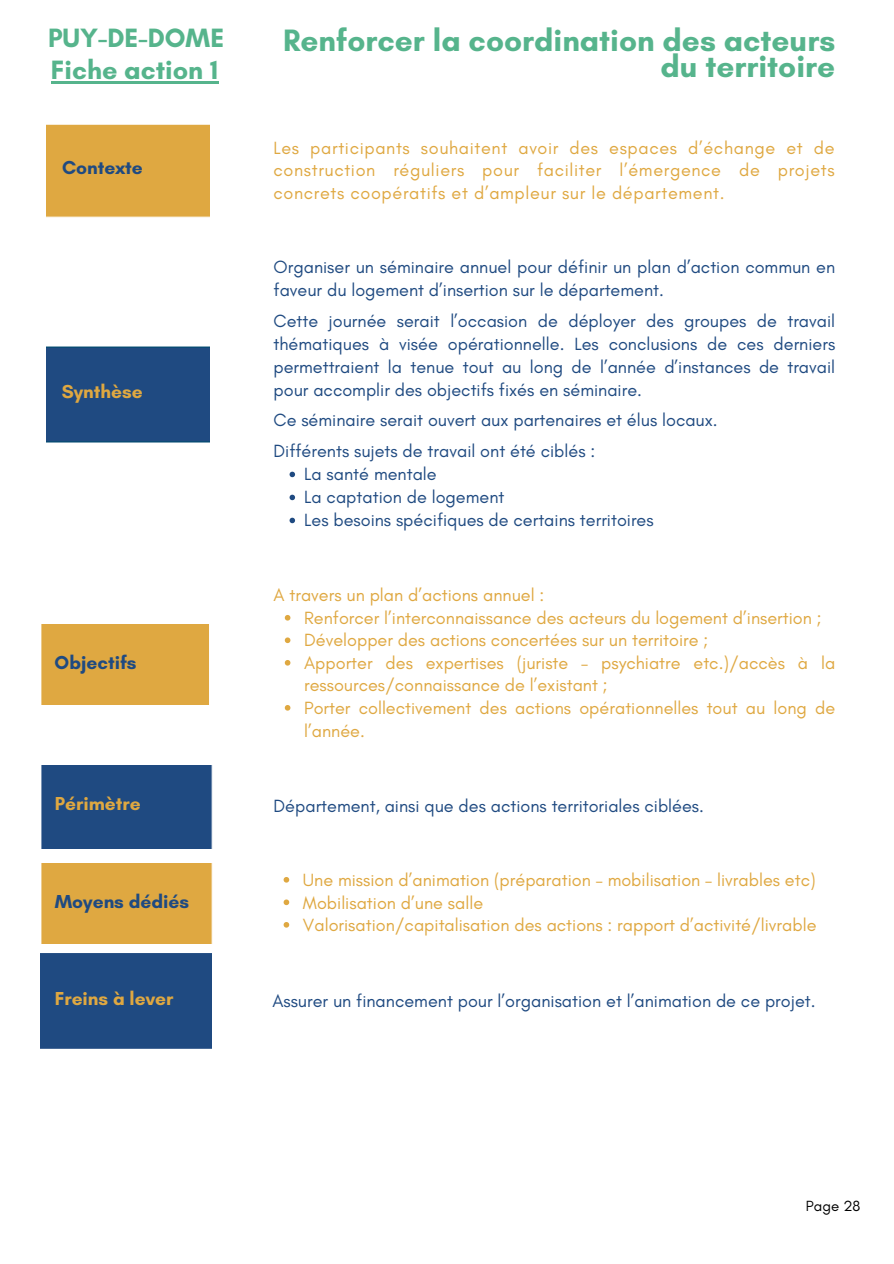
<style>
.page{position:relative;width:894px;height:1264px;background:#fff}
.page>*{position:absolute;margin:0;border:0;box-sizing:border-box;transform-origin:0 0}
.t1{font:700 31.5px/25.8px "Glacial Indifference";color:#56b48c;text-align:right}
.t2{font:700 27px "Glacial Indifference";color:#56b48c}
.t3{font:700 19.05px "Glacial Indifference";color:#1f4a81}
.t4{font:700 19.05px "Glacial Indifference";color:#dfa841}
.t5{font:18px/23px "Glacial Indifference";color:#1f4a81}
.t6{font:18px/22.5px "Glacial Indifference";color:#dfa841}
.t7{font:15px "Glacial Indifference";color:#000}
</style>
<div class="page">
<hr style="left:51px;top:81px;width:167px;height:2px;background:#56b48c">
<svg style="left:289px;top:471px;width:6px;height:6px"></svg>
<svg style="left:289px;top:494px;width:6px;height:6px"></svg>
<svg style="left:289px;top:517px;width:6px;height:6px"></svg>
<svg style="left:285px;top:615px;width:5px;height:5px"></svg>
<svg style="left:285px;top:637px;width:5px;height:6px"></svg>
<svg style="left:285px;top:660px;width:5px;height:5px"></svg>
<svg style="left:285px;top:705px;width:5px;height:5px"></svg>
<svg style="left:283px;top:877px;width:6px;height:5px"></svg>
<svg style="left:283px;top:899px;width:6px;height:6px"></svg>
<svg style="left:283px;top:922px;width:6px;height:5px"></svg>
<div style="left:47px;top:124px;width:163px;height:94px;background:#dfa841"></div>
<div style="left:47px;top:346px;width:163px;height:96px;background:#1f4a81"></div>
<div style="left:41px;top:624px;width:168px;height:80px;background:#dfa841"></div>
<div style="left:41px;top:765px;width:172px;height:83px;background:#1f4a81"></div>
<div style="left:41px;top:863px;width:172px;height:80px;background:#dfa841"></div>
<div style="left:40px;top:953px;width:171px;height:96px;background:#1f4a81"></div>
<h3 class="t2" style="left:48px;top:21px;width:178px">PUY-DE-DOME</h3>
<p class="t1" style="left:283px;top:27px;width:553px">Renforcer la coordination des acteurs du territoire</p>
<h2 class="t2" style="left:51px;top:53px;width:169px">Fiche action 1</h2>
<h5 class="t3" style="left:62px;top:156px;width:82px">Contexte</h5>
<p class="t4" style="left:62px;top:380px;width:82px">Synthèse</p>
<h5 class="t3" style="left:55px;top:650px;width:83px">Objectifs</h5>
<p class="t4" style="left:55px;top:791px;width:87px">Périmètre</p>
<p class="t3" style="left:55px;top:890px;width:136px">Moyens dédiés</p>
<p class="t4" style="left:55px;top:987px;width:120px">Freins à lever</p>
<p class="t6" style="left:273px;top:136px;width:562px;text-align:justify">Les participants souhaitent avoir des espaces d’échange et de construction réguliers pour faciliter l’émergence de projets concrets coopératifs et d’ampleur sur le département.</p>
<h4 class="t5" style="left:273px;top:255px;width:563px">Organiser un séminaire annuel pour définir un plan d’action commun en faveur du logement d’insertion sur le département.</h4>
<p class="t5" style="left:273px;top:309px;width:563px;text-align:justify">Cette journée serait l’occasion de déployer des groupes de travail thématiques à visée opérationnelle. Les conclusions de ces derniers permettraient la tenue tout au long de l’année d’instances de travail pour accomplir des objectifs fixés en séminaire.</p>
<h4 class="t5" style="left:273px;top:408px;width:445px">Ce séminaire serait ouvert aux partenaires et élus locaux.</h4>
<p class="t5" style="left:273px;top:439px;width:323px">Différents sujets de travail ont été ciblés :</p>
<h4 class="t5" style="left:304px;top:462px;width:134px">La santé mentale</h4>
<p class="t5" style="left:304px;top:485px;width:202px">La captation de logement</p>
<h4 class="t5" style="left:304px;top:508px;width:351px">Les besoins spécifiques de certains territoires</h4>
<p class="t6" style="left:273px;top:584px;width:272px">A travers un plan d’actions annuel :</p>
<h4 class="t6" style="left:304px;top:606px;width:519px">Renforcer l’interconnaissance des acteurs du logement d’insertion ;</h4>
<p class="t6" style="left:304px;top:629px;width:405px">Développer des actions concertées sur un territoire ;</p>
<h4 class="t6" style="left:304px;top:651px;width:532px">Apporter des expertises (juriste – psychiatre etc.)/accès à la ressources/connaissance de l’existant ;</h4>
<h1 class="t6" style="left:304px;top:696px;width:532px">Porter collectivement des actions opérationnelles tout au long de l’année.</h1>
<h5 class="t5" style="left:273px;top:794px;width:432px">Département, ainsi que des actions territoriales ciblées.</h5>
<h5 class="t6" style="left:303px;top:868px;width:514px">Une mission d’animation (préparation – mobilisation – livrables etc)</h5>
<h5 class="t6" style="left:303px;top:891px;width:182px">Mobilisation d’une salle</h5>
<h5 class="t6" style="left:303px;top:913px;width:515px">Valorisation/capitalisation des actions : rapport d’activité/livrable</h5>
<p class="t5" style="left:272px;top:989px;width:544px">Assurer un financement pour l’organisation et l’animation de ce projet.</p>
<p class="t7" style="left:805px;top:1196px;width:56px">Page 28</p>
</div>
